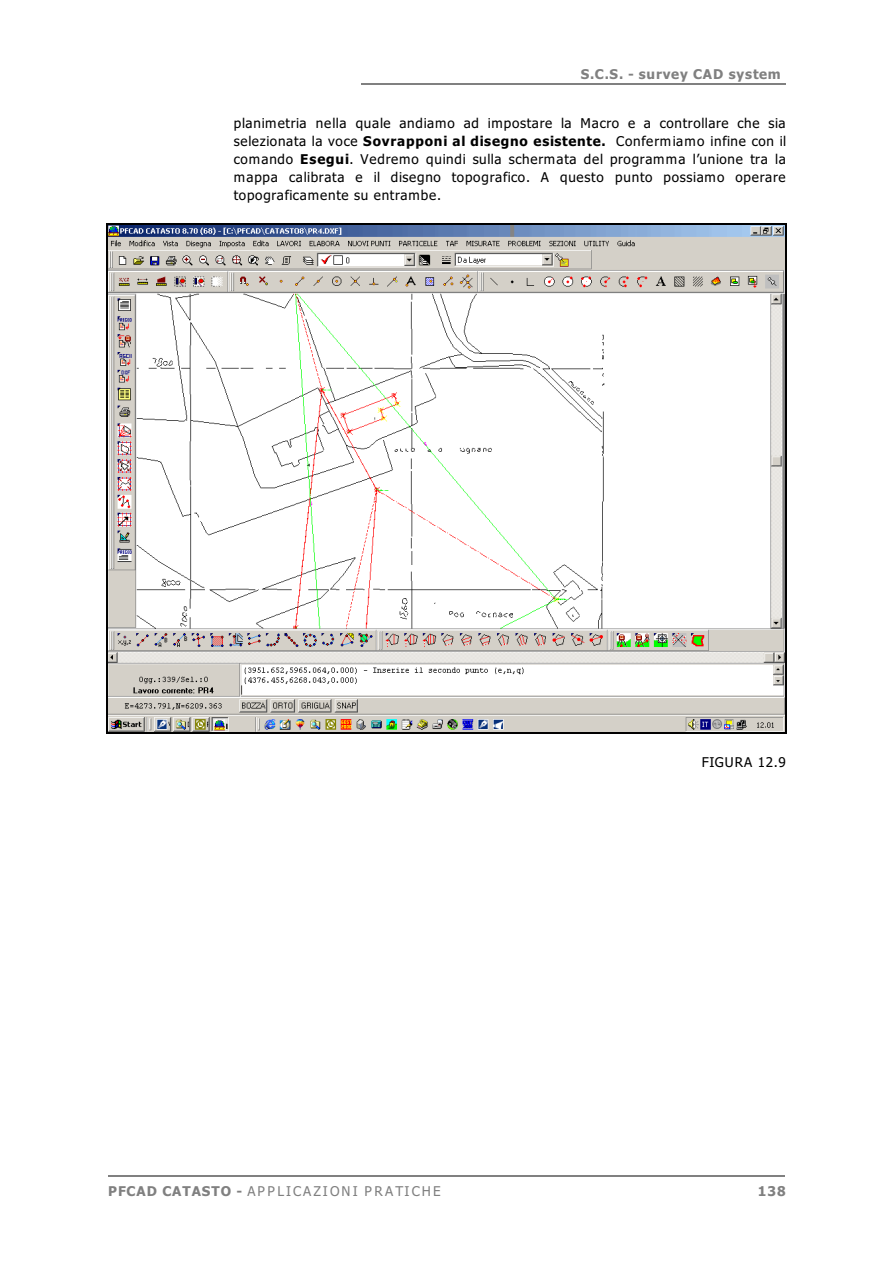
<style>
.page{position:relative;width:894px;height:1263px;background:#fff}
.page>*{position:absolute;margin:0;border:0;box-sizing:border-box;transform-origin:0 0}
.t1{font:13.5px/18px "Tahoma";letter-spacing:.055em;color:#000;text-align:justify}
.t2{font:italic 13.5px "Tahoma";letter-spacing:.165em;color:#808080}
.t3{font:700 13.5px "Tahoma";letter-spacing:.06em;color:#808080}
.s1{font-weight:700}
.s2{font-weight:700;font-style:normal}
</style>
<div class="page">
<hr style="left:361px;top:83px;width:425px;height:1px;background:#808080">
<hr style="left:108px;top:1175px;width:676px;height:1px;background:#808080">
<img style="left:108px;top:226px;width:676px;height:507px">
<hr style="left:106px;top:223px;width:2px;height:511px;background:#000">
<hr style="left:785px;top:223px;width:1px;height:511px;background:#000">
<hr style="left:106px;top:223px;width:680px;height:2px;background:#000">
<hr style="left:106px;top:733px;width:680px;height:1px;background:#000">
<p class="t3" style="left:581px;top:69px;width:201px">S.C.S. - survey CAD system</p>
<p class="t1" style="left:234px;top:116px;width:554px">planimetria nella quale andiamo ad impostare la Macro e a controllare che sia selezionata la voce <span class="s1">Sovrapponi al disegno esistente.</span> Confermiamo infine con il comando <span class="s1">Esegui</span>. Vedremo quindi sulla schermata del programma l’unione tra la mappa calibrata e il disegno topografico. A questo punto possiamo operare topograficamente su entrambe.</p>
<p class="t1" style="left:702px;top:754px;width:86px">FIGURA 12.9</p>
<p class="t2" style="left:108px;top:1186px;width:334px"><span class="s2">PFCAD CATASTO -</span> APPLICAZIONI PRATICHE</p>
<p class="t3" style="left:758px;top:1186px;width:29px">138</p>
</div>
